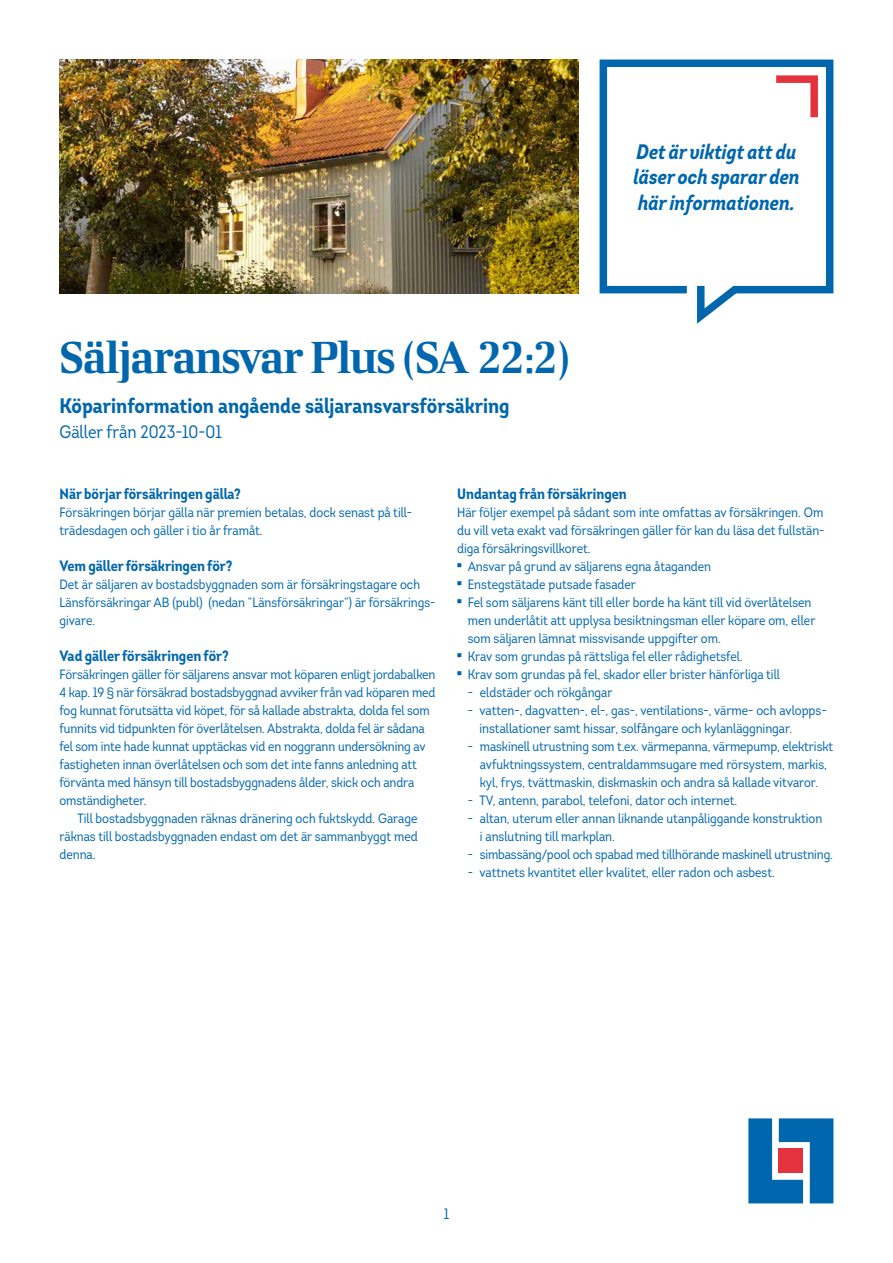
<style>
.page{position:relative;width:893px;height:1263px;background:#fff}
.page>*{position:absolute;margin:0;border:0;box-sizing:border-box;transform-origin:0 0}
.t1{font:45px "LF Rubrik 2";letter-spacing:-.03em;color:#0067ae}
.t2{font:italic 700 21px/25.5px "Intro Cond";color:#0067ae}
.t3{font:700 21px "Intro Cond";color:#0067ae}
.t4{font:18px "Intro Cond";color:#0067ae}
.t5{font:700 15px "Intro Cond";color:#0067ae}
.t6{font:15px "Intro Cond";color:#0067ae}
.t7{font:13.5px/18px "Intro Cond";color:#0067ae}
.s1{font-family:"LF Rubrik 2"}
</style>
<div class="page">
<svg style="left:599px;top:59px;width:235px;height:265px"></svg>
<svg style="left:769px;top:72px;width:53px;height:53px"></svg>
<svg style="left:748px;top:1118px;width:85px;height:85px;background:#2f81bb"></svg>
<div style="left:779px;top:1149px;width:24px;height:24px;background:#e5333e"></div>
<img style="left:60px;top:60px;width:518px;height:233px">
<h1 class="t1" style="left:60px;top:329px;width:511px">Säljaransvar Plus (SA 22:2)</h1>
<h2 class="t3" style="left:60px;top:392px;width:452px">Köparinformation angående säljaransvarsförsäkring</h2>
<h3 class="t4" style="left:60px;top:420px;width:164px">Gäller från 2023-10-01</h3>
<h2 class="t2" style="left:633px;top:139px;width:168px">Det är viktigt att du läser och sparar den här informationen.</h2>
<p class="t5" style="left:60px;top:484px;width:183px">När börjar försäkringen gälla?</p>
<p class="t7" style="left:60px;top:503px;width:353px">Försäkringen börjar gälla när premien betalas, dock senast på till&shy;trädesdagen och gäller i tio år framåt.</p>
<p class="t5" style="left:60px;top:556px;width:175px">Vem gäller försäkringen för?</p>
<p class="t7" style="left:60px;top:575px;width:377px">Det är säljaren av bostadsbyggnaden som är försäkringstagare och<br>Länsförsäkringar AB (publ) (nedan ”Länsförsäkringar”) är försäkrings&shy;givare.</p>
<p class="t5" style="left:60px;top:646px;width:171px">Vad gäller försäkringen för?</p>
<p class="t7" style="left:60px;top:665px;width:377px">Försäkringen gäller för säljarens ansvar mot köparen enligt jordabalken 4 kap. 19 § när försäkrad bostadsbyggnad avviker från vad köparen med fog kunnat förutsätta vid köpet, för så kallade abstrakta, dolda fel som funnits vid tidpunkten för överlåtelsen. Abstrakta, dolda fel är sådana fel som inte hade kunnat upptäckas vid en noggrann undersökning av fastigheten innan överlåtelsen och som det inte fanns anledning att förvänta med hänsyn till bostadsbyggnadens ålder, skick och andra omständigheter.</p>
<p class="t7" style="left:60px;top:809px;width:360px;text-align:justify;text-indent:18px">Till bostadsbyggnaden räknas dränering och fuktskydd. Garage räknas till bostadsbyggnaden endast om det är sammanbyggt med denna.</p>
<p class="t5" style="left:457px;top:484px;width:171px">Undantag från försäkringen</p>
<p class="t7" style="left:457px;top:503px;width:369px;text-align:justify">Här följer exempel på sådant som inte omfattas av försäkringen. Om du vill veta exakt vad försäkringen gäller för kan du läsa det fullstän&shy;diga försäkringsvillkoret.</p>
<p class="t7" style="left:457px;top:557px;width:256px"><span class="s1">•</span> Ansvar på grund av säljarens egna åtaganden</p>
<p class="t7" style="left:457px;top:575px;width:180px"><span class="s1">•</span> Enstegstätade putsade fasader</p>
<p class="t7" style="left:468px;top:593px;width:349px;text-indent:-11px"><span class="s1">•</span> Fel som säljarens känt till eller borde ha känt till vid överlåtelsen men underlåtit att upplysa besiktningsman eller köpare om, eller som säljaren lämnat missvisande uppgifter om.</p>
<p class="t7" style="left:457px;top:647px;width:287px"><span class="s1">•</span> Krav som grundas på rättsliga fel eller rådighetsfel.</p>
<p class="t7" style="left:457px;top:665px;width:324px"><span class="s1">•</span> Krav som grundas på fel, skador eller brister hänförliga till</p>
<p class="t7" style="left:468px;top:683px;width:146px">- eldstäder och rökgångar</p>
<p class="t7" style="left:479px;top:701px;width:347px;text-indent:-12px">- vatten-, dagvatten-, el-, gas-, ventilations-, värme- och avlopps&shy;installationer samt hissar, solfångare och kylanläggningar.</p>
<p class="t7" style="left:468px;top:737px;width:367px;text-align:center">- maskinell utrustning som t.ex. värmepanna, värmepump, elektriskt avfuktningssystem, centraldammsugare med rörsystem, markis, kyl, frys, tvättmaskin, diskmaskin och andra så kallade vitvaror.</p>
<p class="t7" style="left:468px;top:791px;width:271px">- TV, antenn, parabol, telefoni, dator och internet.</p>
<p class="t7" style="left:480px;top:809px;width:344px;text-indent:-12px">- altan, uterum eller annan liknande utanpåliggande konstruktion i anslutning till markplan.</p>
<p class="t7" style="left:468px;top:845px;width:367px">- simbassäng/pool och spabad med tillhörande maskinell utrustning.</p>
<p class="t7" style="left:468px;top:863px;width:309px">- vattnets kvantitet eller kvalitet, eller radon och asbest.</p>
<p class="t6" style="left:444px;top:1204px;width:7px">1</p>
</div>
